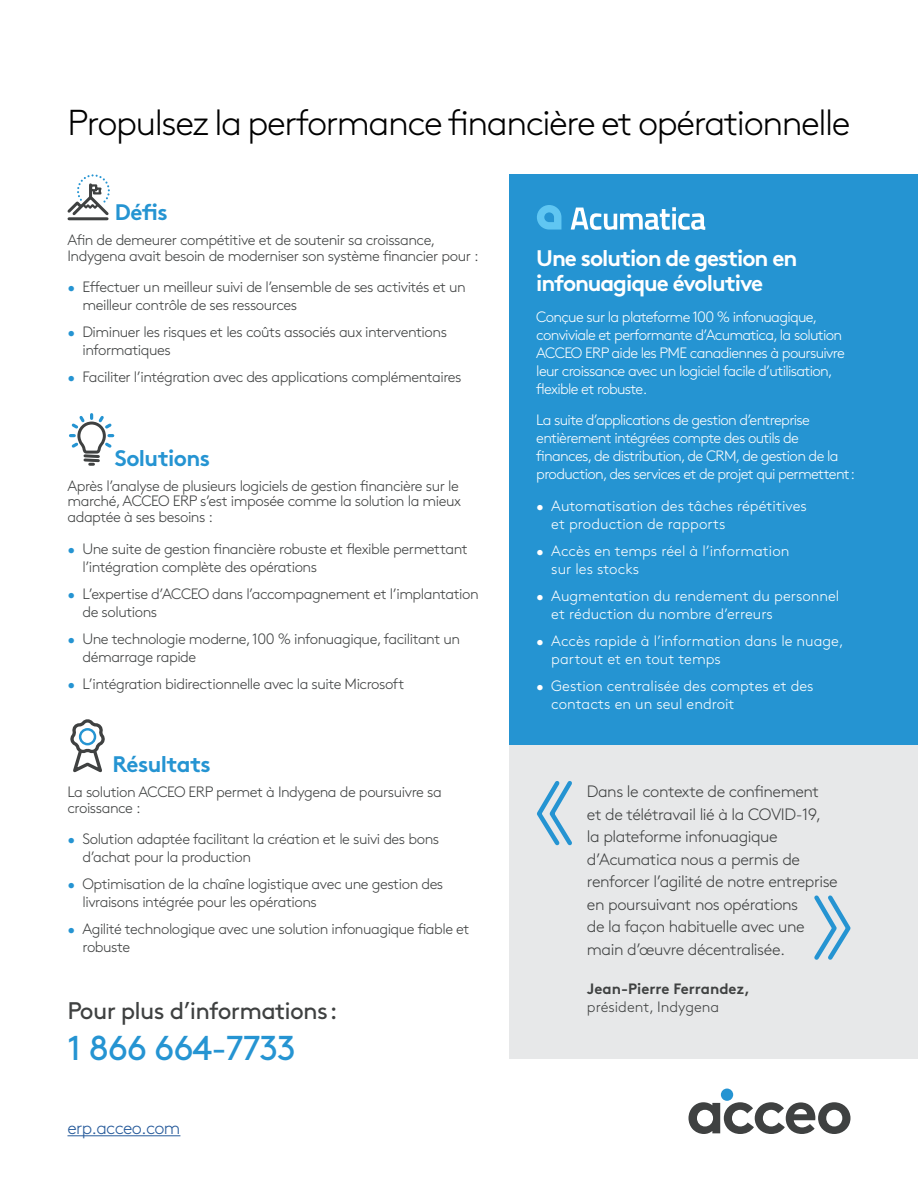
<style>
.page{position:relative;width:918px;height:1188px;background:#fff}
.page>*{position:absolute;margin:0;border:0;box-sizing:border-box;transform-origin:0 0}
.t1{font:300 36px "Brown";letter-spacing:-.04em;color:#000}
.t2{font:34.5px "Brown";letter-spacing:-.03em;color:#2594d2}
.t3{font:24px "Brown";letter-spacing:-.03em;color:#3f4141}
.t4{font:700 22.5px/24px "Brown";letter-spacing:-.045em;color:#fff}
.t5{font:700 22.5px "Brown";letter-spacing:-.025em;color:#2594d2}
.t6{font:300 18px "Brown";letter-spacing:-.035em;color:#275b9b}
.t7{font:300 16.5px/22.5px "Brown";letter-spacing:-.025em;color:#3f4141}
.t8{font:300 15px/18px "Brown";letter-spacing:-.03em;color:#3f4141}
.t9{font:300 15px/18px "Brown";letter-spacing:-.045em;color:#fff}
.t10{font:300 15px/18px "Brown";color:#fff}
.t11{font:700 15px "Brown";color:#3f4141}
.t12{font:300 15px "Brown";color:#3f4141}
.s1{color:#2594d2}
</style>
<div class="page">
<hr style="left:68px;top:1135px;width:112px;height:1px;background:#275b9b">
<div style="left:509px;top:745px;width:409px;height:314px;background:#e7e8e9"></div>
<svg style="left:537px;top:781px;width:35px;height:65px"></svg>
<svg style="left:814px;top:895px;width:37px;height:65px"></svg>
<div style="left:509px;top:174px;width:409px;height:571px;background:#2594d2"></div>
<svg style="left:67px;top:174px;width:43px;height:44px"></svg>
<hr style="left:69px;top:217px;width:38px;height:3px;background:#3f4141">
<svg style="left:69px;top:413px;width:46px;height:53px"></svg>
<svg style="left:70px;top:719px;width:35px;height:54px"></svg>
<svg style="left:688px;top:1102px;width:162px;height:32px"></svg>
<div style="left:721px;top:1089px;width:12px;height:12px;background:#2594d2;border-radius:50%"></div>
<svg style="left:537px;top:205px;width:24px;height:25px"></svg>
<svg style="left:571px;top:207px;width:134px;height:23px"></svg>
<h1 class="t1" style="left:68px;top:96px;width:785px">Propulsez la performance financière et opérationnelle</h1>
<h3 class="t5" style="left:115px;top:194px;width:55px">Défis</h3>
<p class="t8" style="left:68px;top:231px;width:413px;line-height:15.8px">Afin de demeurer compétitive et de soutenir sa croissance,<br>Indygena avait besoin de moderniser son système financier pour :</p>
<p class="t8" style="left:82px;top:277px;width:385px;text-indent:-15px"><span class="s1">•</span> Effectuer un meilleur suivi de l’ensemble de ses activités et un meilleur contrôle de ses ressources</p>
<p class="t8" style="left:82px;top:322px;width:366px;text-indent:-15px"><span class="s1">•</span> Diminuer les risques et les coûts associés aux interventions informatiques</p>
<p class="t8" style="left:68px;top:367px;width:396px"><span class="s1">•</span> Faciliter l’intégration avec des applications complémentaires</p>
<h3 class="t5" style="left:115px;top:440px;width:97px">Solutions</h3>
<p class="t8" style="left:68px;top:476px;width:395px;line-height:15.8px">Après l’analyse de plusieurs logiciels de gestion financière sur le marché, ACCEO ERP s’est imposée comme la solution la mieux adaptée à ses besoins :</p>
<p class="t8" style="left:82px;top:538px;width:387px;text-indent:-15px"><span class="s1">•</span> Une suite de gestion financière robuste et flexible permettant l’intégration complète des opérations</p>
<p class="t8" style="left:82px;top:583px;width:398px;text-indent:-15px"><span class="s1">•</span> L’expertise d’ACCEO dans l’accompagnement et l’implantation de solutions</p>
<p class="t8" style="left:82px;top:628px;width:379px;text-indent:-15px"><span class="s1">•</span> Une technologie moderne, 100 % infonuagique, facilitant un démarrage rapide</p>
<p class="t8" style="left:68px;top:673px;width:338px"><span class="s1">•</span> L’intégration bidirectionnelle avec la suite Microsoft</p>
<h3 class="t5" style="left:112px;top:746px;width:100px">Résultats</h3>
<p class="t8" style="left:68px;top:783px;width:376px;line-height:15.8px">La solution ACCEO ERP permet à Indygena de poursuivre sa croissance :</p>
<p class="t8" style="left:82px;top:829px;width:358px;text-indent:-15px"><span class="s1">•</span> Solution adaptée facilitant la création et le suivi des bons d’achat pour la production</p>
<p class="t8" style="left:82px;top:874px;width:362px;text-indent:-15px"><span class="s1">•</span> Optimisation de la chaîne logistique avec une gestion des livraisons intégrée pour les opérations</p>
<p class="t8" style="left:82px;top:919px;width:389px;text-indent:-15px"><span class="s1">•</span> Agilité technologique avec une solution infonuagique fiable et robuste</p>
<h3 class="t3" style="left:68px;top:992px;width:272px">Pour plus d’informations:</h3>
<h2 class="t2" style="left:68px;top:1021px;width:230px">1 866 664-7733</h2>
<p class="t6" style="left:68px;top:1114px;width:114px">erp.acceo.com</p>
<h3 class="t4" style="left:536px;top:244px;width:263px">Une solution de gestion en infonuagique évolutive</h3>
<p class="t9" style="left:536px;top:307px;width:310px">Conçue sur la plateforme 100 % infonuagique, conviviale et performante d’Acumatica, la solution ACCEO ERP aide les PME canadiennes à poursuivre leur croissance avec un logiciel facile d’utilisation, flexible et robuste.</p>
<p class="t9" style="left:536px;top:410px;width:320px">La suite d’applications de gestion d’entreprise entièrement intégrées compte des outils de finances, de distribution, de CRM, de gestion de la production, des services et de projet qui permettent:</p>
<p class="t10" style="left:551px;top:496px;width:257px;text-indent:-15px">• Automatisation des tâches répétitives et production de rapports</p>
<p class="t10" style="left:551px;top:541px;width:240px;text-indent:-15px">• Accès en temps réel à l’information sur les stocks</p>
<p class="t10" style="left:551px;top:586px;width:290px;text-indent:-15px">• Augmentation du rendement du personnel et réduction du nombre d’erreurs</p>
<p class="t10" style="left:551px;top:631px;width:294px;text-indent:-15px">• Accès rapide à l’information dans le nuage, partout et en tout temps</p>
<p class="t10" style="left:551px;top:676px;width:264px;text-indent:-15px">• Gestion centralisée des comptes et des contacts en un seul endroit</p>
<p class="t7" style="left:587px;top:779px;width:252px">Dans le contexte de confinement et de télétravail lié à la COVID-19, la plateforme infonuagique d’Acumatica nous a permis de renforcer l’agilité de notre entreprise en poursuivant nos opérations<br>de la façon habituelle avec une main d’œuvre décentralisée.</p>
<p class="t11" style="left:587px;top:976px;width:165px">Jean-Pierre Ferrandez,</p>
<p class="t12" style="left:587px;top:995px;width:134px">président, Indygena</p>
</div>
